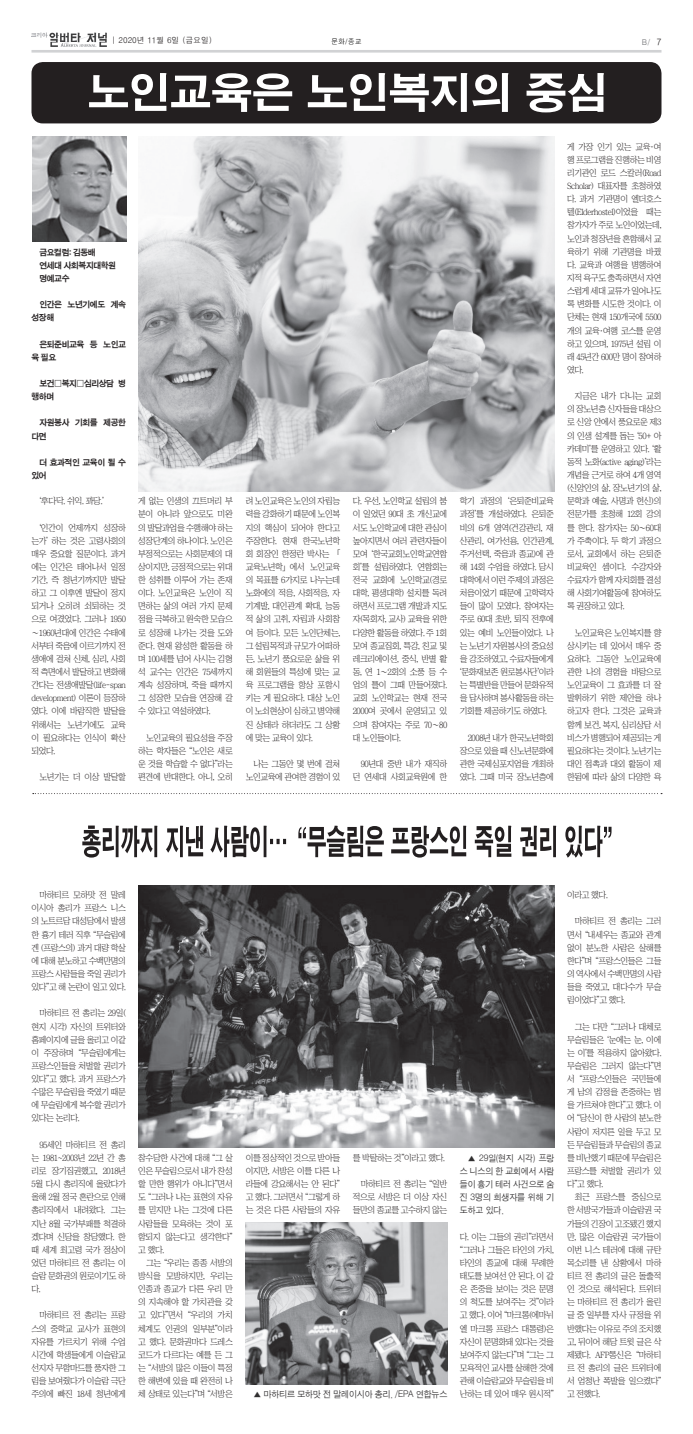
<style>
.page{position:relative;width:693px;height:1434px;background:#fff}
.page>*{position:absolute;margin:0;border:0;box-sizing:border-box;transform-origin:0 0}
.t1{font:9.19px/13.1px "Sand Jg";letter-spacing:-.005em;color:#312f30;text-align:justify;scale:.95 1}
.t2{font:8.75px/13.1px "Chosunilbo NM";letter-spacing:-.05em;color:#231f20;text-align:justify}
.t3{font:8.75px/13.1px "Sand Kg";letter-spacing:-.05em;color:#231f20}
.t4{font:7.88px "H2 gtr M";color:#231f20}
.t5{font:7.88px "H2 gtr M";color:#6c6d70}
.t6{font:7px "H2 gtr M";color:#000}
.s1{font-size:8.75px;color:#231f20}
</style>
<div class="page">
<hr style="left:32px;top:50px;width:630px;height:3px;background:#d1d2d4">
<img style="left:32px;top:32px;width:74px;height:15px">
<div style="left:32px;top:63px;width:629px;height:60px;background:#231f20;border-radius:11px"></div>
<div style="left:32px;top:62px;width:630px;height:61px;border:2px solid #231f20;border-radius:11px"></div>
<img style="left:32px;top:136px;width:94px;height:106px">
<svg style="left:33px;top:793px;width:629px;height:1px"></svg>
<svg style="left:89px;top:73px;width:515px;height:39px"></svg>
<img style="left:138px;top:136px;width:416px;height:355px">
<svg style="left:82px;top:825px;width:530px;height:32px"></svg>
<img style="left:246px;top:1222px;width:201px;height:161px">
<img style="left:139px;top:885px;width:415px;height:262px">
<p class="t4" style="left:112px;top:36px;width:102px">| 2020년 11월 6일 (금요일)</p>
<p class="t6" style="left:331px;top:38px;width:32px">문화/종교</p>
<p class="t5" style="left:642px;top:38px;width:21px">B/ <span class="s1">7</span></p>
<p class="t3" style="left:39px;top:246px;width:78px">금요컬럼: 김동배 연세대 사회복지대학원 명예교수</p>
<p class="t3" style="left:32px;top:298px;width:96px;text-indent:8px">인간은 노년기에도 계속 성장해</p>
<p class="t3" style="left:32px;top:338px;width:96px;text-indent:8px">은퇴준비교육 등 노인교 육 필요</p>
<p class="t3" style="left:32px;top:377px;width:96px;text-indent:8px">보건‧복지‧심리상담 병 행하며</p>
<p class="t3" style="left:32px;top:416px;width:96px;text-indent:8px">자원봉사 기회를 제공한 다면</p>
<p class="t3" style="left:32px;top:456px;width:96px;text-indent:8px">더 효과적인 교육이 될 수 있어</p>
<p class="t2" style="left:39px;top:494px;width:66px">‘후다닥. 쉬익. 꽈당.’</p>
<p class="t2" style="left:32px;top:520px;width:96px;text-indent:8px">‘인간이 언제까지 성장하 는가’ 하는 것은 고령사회의 매우 중요할 질문이다. 과거 에는 인간은 태어나서 일정 기간, 즉 청년기까지만 발달 하고 그 이후엔 발달이 정지 되거나 오히려 쇠퇴하는 것 으로 여겼었다. 그러나 1950〜1960년대에 인간은 수태에 서부터 죽음에 이르기까지 전 생애에 걸쳐 신체, 심리, 사회 적 측면에서 발달하고 변화해 간다는 전생애발달(life-span development) 이론이 등장하 였다. 이에 바람직한 발달을 위해서는 노년기에도 교육 이 필요하다는 인식이 확산 되었다.</p>
<p class="t2" style="left:39px;top:770px;width:88px">노년기는 더 이상 발달할</p>
<p class="t2" style="left:138px;top:494px;width:96px">게 없는 인생의 끄트머리 부 분이 아니라 앞으로도 미완 의 발달과업을 수행해야 하는 성장단계의 하나이다. 노인은 부정적으로는 사회문제의 대 상이지만, 긍정적으로는 위대 한 성취를 이루어 가는 존재 이다. 노인교육은 노인이 직 면하는 삶의 여러 가지 문제 점을 극복하고 원숙한 모습으 로 성장해 나가는 것을 도와 준다. 현재 왕성한 활동을 하 며 100세를 넘어 사시는 김형 석 교수는 인간은 75세까지 계속 성장하며, 죽을 때까지 그 성장한 모습을 연장해 갈 수 있다고 역설하였다.</p>
<p class="t2" style="left:138px;top:730px;width:96px;text-indent:8px">노인교육의 필요성을 주장 하는 학자들은 “노인은 새로 운 것을 학습할 수 없다”라는 편견에 반대한다. 아니, 오히</p>
<p class="t2" style="left:246px;top:494px;width:96px">려 노인교육은 노인의 자립능 력을 강화하기 때문에 노인복 지의 핵심이 되어야 한다고 주장한다. 현재 한국노년학 회 회장인 한정란 박사는 「교육노년학」에서 노인교육 의 목표를 6가지로 나누는데 노화에의 적응, 사회적응, 자 기계발, 대인관계 확대, 능동 적 삶의 고취, 자립과 사회참 여 등이다. 모든 노인단체는, 그 설립목적과 규모가 어떠하 든, 노년기 풍요로운 삶을 위 해 회원들의 특성에 맞는 교 육 프로그램을 항상 포함시 키는 게 필요하다. 대상 노인 이 노쇠현상이 심하고 병약해 진 상태라 하더라도 그 상황 에 맞는 교육이 있다.</p>
<p class="t2" style="left:246px;top:757px;width:96px;text-align:right">나는 그동안 몇 번에 걸쳐 노인교육에 관여한 경험이 있</p>
<p class="t2" style="left:353px;top:494px;width:96px">다. 우선, 노인학교 설립의 붐 이 일었던 90대 초 개신교에 서도 노인학교에 대한 관심이 높아지면서 여러 관련자들이 모여 ‘한국교회노인학교연합 회’를 설립하였다. 연합회는 전국 교회에 노인학교(경로 대학, 평생대학) 설치를 독려 하면서 프로그램 개발과 지도 자(목회자, 교사) 교육을 위한 다양한 활동을 하였다. 주 1회 모여 종교집회, 특강, 친교 및 레크리에이션, 중식, 반별 활 동, 연 1〜2회의 소풍 등 수 업의 틀이 그때 만들어졌다. 교회 노인학교는 현재 전국 2000여 곳에서 운영되고 있 으며 참여자는 주로 70〜80 대 노인들이다.</p>
<p class="t2" style="left:353px;top:757px;width:96px;text-align:right">90년대 중반 내가 재직하 던 연세대 사회교육원에 한</p>
<p class="t2" style="left:460px;top:494px;width:96px">학기 과정의 ‘은퇴준비교육 과정’를 개설하였다. 은퇴준 비의 6개 영역(건강관리, 재 산관리, 여가선용, 인간관계, 주거선택, 죽음과 종교)에 관 해 14회 수업을 하였다. 당시 대학에서 이런 주제의 과정은 처음이었기 때문에 고학력자 들이 많이 모였다. 참여자는 주로 60대 초반, 퇴직 전후에 있는 예비 노인들이었다. 나 는 노년기 자원봉사의 중요성 을 강조하였고, 수료자들에게 ‘문화재보존 원로봉사단’이라 는 특별반을 만들어 문화유적 을 답사하며 봉사활동을 하는 기회를 제공하기도 하였다.</p>
<p class="t2" style="left:460px;top:730px;width:96px;text-indent:8px">2008년 내가 한국노년학회 장으로 있을 때 신노년문화에 관한 국제심포지엄을 개최하 였다. 그때 미국 장노년층에</p>
<p class="t2" style="left:567px;top:140px;width:96px">게 가장 인기 있는 교육·여 행 프로그램을 진행하는 비영 리기관인 로드 스칼러(Road Scholar) 대표자를 초청하였 다. 과거 기관명이 엘더호스 텔(Elderhostel)이었을 때는 참가자가 주로 노인이었는데, 노인과 청장년을 혼합해서 교 육하기 위해 기관명을 바꿨 다. 교육과 여행을 병행하여 지적 욕구도 충족하면서 자연 스럽게 세대 교류가 일어나도 록 변화를 시도한 것이다. 이 단체는 현재 150개국에 5500 개의 교육·여행 코스를 운영 하고 있으며, 1975년 설립 이 래 45년간 600만 명이 참여하 였다.</p>
<p class="t2" style="left:567px;top:389px;width:96px;text-indent:8px">지금은 내가 다니는 교회 의 장노년층 신자들을 대상으 로 신앙 안에서 풍요로운 제3 의 인생 설계를 돕는 ‘50+ 아 카데미’를 운영하고 있다. ‘활 동적 노화(active aging)’라는 개념을 근거로 하여 4개 영역 (신앙인의 삶, 장노년기의 삶, 문학과 예술, 사명과 헌신)의 전문가를 초청해 12회 강의 를 한다. 참가자는 50〜60대 가 주축이다. 두 학기 과정으 로서, 교회에서 하는 은퇴준 비교육인 셈이다. 수강자와 수료자가 함께 자치회를 결성 해 사회기여활동에 참여하도 록 권장하고 있다.</p>
<p class="t2" style="left:567px;top:625px;width:96px;text-indent:8px">노인교육은 노인복지를 향 상시키는 데 있어서 매우 중 요하다. 그동안 노인교육에 관한 나의 경험을 바탕으로 노인교육이 그 효과를 더 잘 발휘하기 위한 제안을 하나 하고자 한다. 그것은 교육과 함께 보건, 복지, 심리상담 서 비스가 병행되어 제공되는 게 필요하다는 것이다. 노년기는 대인 접촉과 대외 활동이 제 한됨에 따라 삶의 다양한 욕</p>
<p class="t2" style="left:32px;top:888px;width:96px;text-indent:8px">마하티르 모하맛 전 말레 이시아 총리가 프랑스 니스 의 노트르담 대성당에서 발생 한 흉기 테러 직후 “무슬림에 겐 (프랑스의) 과거 대량 학살 에 대해 분노하고 수백만명의 프랑스 사람들을 죽일 권리가 있다”고 해 논란이 일고 있다.</p>
<p class="t2" style="left:32px;top:1006px;width:96px;text-indent:8px">마하티르 전 총리는 29일( 현지 시각) 자신의 트위터와 홈페이지에 글을 올리고 이같 이 주장하며 “무슬림에게는 프랑스인들을 처벌할 권리가 있다”고 했다. 과거 프랑스가 수많은 무슬림을 죽였기 때문 에 무슬림에게 복수할 권리가 있다는 논리다.</p>
<p class="t2" style="left:32px;top:1137px;width:96px;text-indent:8px">95세인 마하티르 전 총리 는 1981~2003년 22년 간 총 리로 장기집권했고, 2018년 5월 다시 총리직에 올랐다가 올해 2월 정국 혼란으로 인해 총리직에서 내려왔다. 그는 지난 8월 국가부패를 척결하 겠다며 신당을 창당했다. 한 때 세계 최고령 국가 정상이 었던 마하티르 전 총리는 이 슬람 문화권의 원로이기도 하 다.</p>
<p class="t2" style="left:32px;top:1308px;width:96px;text-indent:8px">마하티르 전 총리는 프랑 스의 중학교 교사가 표현의 자유를 가르치기 위해 수업 시간에 학생들에게 이슬람교 선지자 무함마드를 풍자한 그 림을 보여줬다가 이슬람 극단 주의에 빠진 18세 청년에게</p>
<p class="t2" style="left:138px;top:1150px;width:96px">참수당한 사건에 대해 “그 살 인은 무슬림으로서 내가 찬성 할 만한 행위가 아니다”면서 도 “그러나 나는 표현의 자유 를 믿지만 나는 그것에 다른 사람들을 모욕하는 것이 포 함되지 않는다고 생각한다” 고 했다.</p>
<p class="t2" style="left:138px;top:1255px;width:96px;text-indent:8px">그는 “우리는 종종 서방의 방식을 모방하지만, 우리는 인종과 종교가 다른 우리 만 의 지속해야 할 가치관을 갖 고 있다”면서 “우리의 가치 체계도 인권의 일부분”이라 고 했다. 문화권마다 드레스 코드가 다르다는 예를 든 그 는 “서방의 많은 이들이 특정 한 해변에 있을 때 완전히 나 체 상태로 있는다”며 “서방은</p>
<p class="t2" style="left:246px;top:1150px;width:96px">이를 정상적인 것으로 받아들 이지만, 서방은 이를 다른 나 라들에 강요해서는 안 된다” 고 했다. 그러면서 “그렇게 하 는 것은 다른 사람들의 자유</p>
<p class="t2" style="left:353px;top:1150px;width:94px">를 박탈하는 것”이라고 했다.</p>
<p class="t2" style="left:353px;top:1177px;width:96px;text-indent:8px">마하티르 전 총리는 “일반 적으로 서방은 더 이상 자신 들만의 종교를 고수하지 않는</p>
<p class="t1" style="left:254px;top:1387px;width:205px">▲ 마하티르 모하맛 전 말레이시아 총리. /EPA 연합뉴스</p>
<p class="t1" style="left:460px;top:1151px;width:101px;text-indent:8px">▲ 29일(현지 시각) 프랑 스 니스의 한 교회에서 사람 들이 흉기 테러 사건으로 숨 진 3명의 희생자를 위해 기 도하고 있다.</p>
<p class="t2" style="left:460px;top:1229px;width:96px">다. 이는 그들의 권리”라면서 “그러나 그들은 타인의 가치, 타인의 종교에 대해 무례한 태도를 보여선 안 된다. 이 같 은 존중을 보이는 것은 문명 의 척도를 보여주는 것”이라 고 했다. 이어 “마크롱(에마뉘 엘 마크롱 프랑스 대통령)은 자신이 문명화돼 있다는 것을 보여주지 않는다”며 “그는 그 모욕적인 교사를 살해한 것에 관해 이슬람교와 무슬림을 비 난하는 데 있어 매우 원시적”</p>
<p class="t2" style="left:567px;top:888px;width:42px">이라고 했다.</p>
<p class="t2" style="left:567px;top:914px;width:96px;text-indent:8px">마하티르 전 총리는 그러 면서 “내세우는 종교와 관계 없이 분노한 사람은 살해를 한다”며 “프랑스인들은 그들 의 역사에서 수백만명의 사람 들을 죽였고, 대다수가 무슬 림이었다”고 했다.</p>
<p class="t2" style="left:567px;top:1019px;width:96px;text-indent:8px">그는 다만 “그러나 대체로 무슬림들은 ‘눈에는 눈, 이에 는 이’를 적용하지 않아왔다. 무슬림은 그러지 않는다”면 서 “프랑스인들은 국민들에 게 남의 감정을 존중하는 법 을 가르쳐야 한다”고 했다. 이 어 “당신이 한 사람의 분노한 사람이 저지른 일을 두고 모 든 무슬림들과 무슬림의 종교 를 비난했기 때문에 무슬림은 프랑스를 처벌할 권리가 있 다”고 했다.</p>
<p class="t2" style="left:567px;top:1190px;width:96px;text-indent:8px">최근 프랑스를 중심으로 한 서방국가들과 이슬람권 국 가들의 긴장이 고조됐긴 했지 만, 많은 이슬람권 국가들이 이번 니스 테러에 대해 규탄 목소리를 낸 상황에서 마하 티르 전 총리의 글은 돌출적 인 것으로 해석된다. 트위터 는 마하티르 전 총리가 올린 글 중 일부를 자사 규정을 위 반했다는 이유로 주의 조치했 고, 뒤이어 해당 트윗 글은 삭 제됐다. AFP통신은 “마하티 르 전 총리의 글은 트위터에 서 엄청난 폭발을 일으켰다” 고 전했다.</p>
</div>
